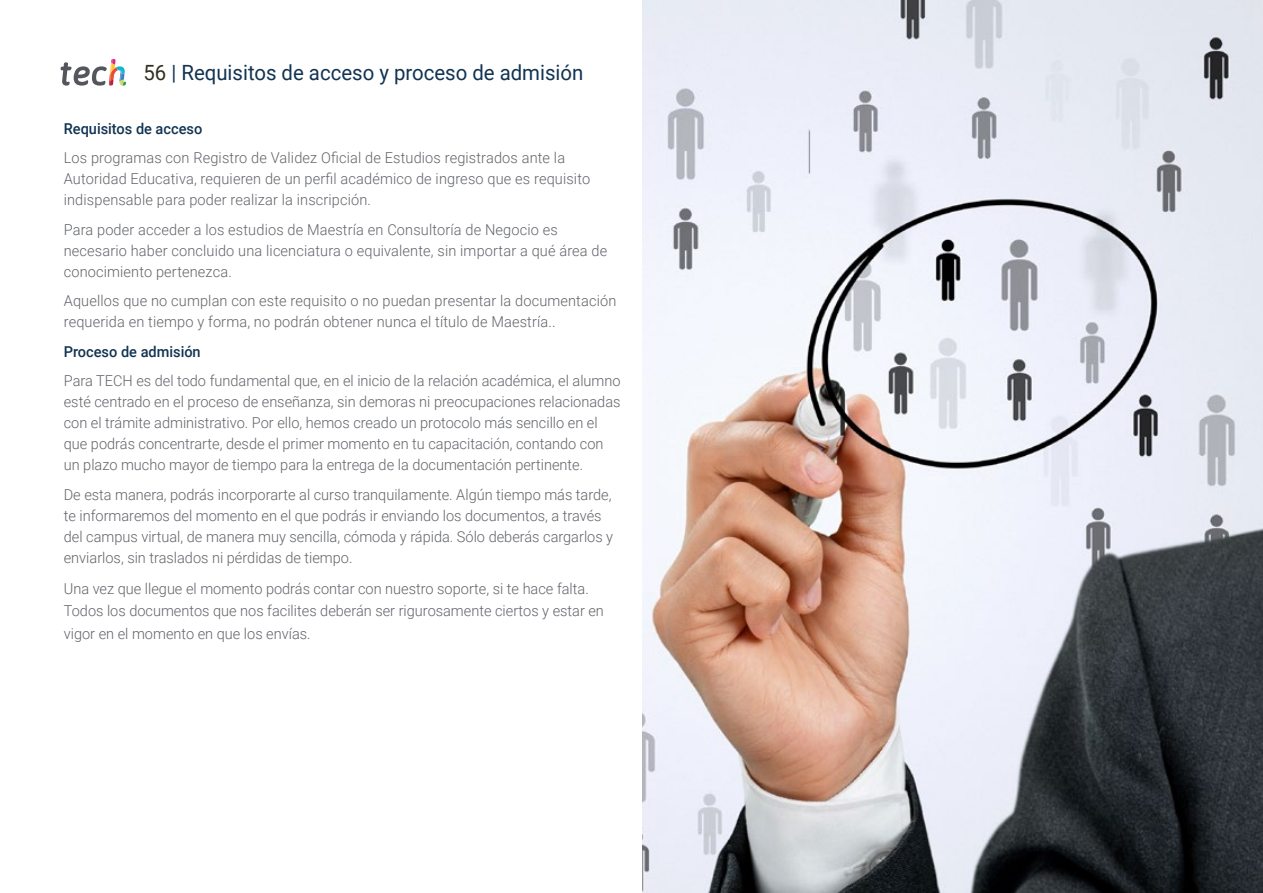
<style>
.page{position:relative;width:1263px;height:893px;background:#fff}
.page>*{position:absolute;margin:0;border:0;box-sizing:border-box;transform-origin:0 0}
.t1{font:21px "Roboto";color:#123352}
.t2{font:300 15px/21px "Roboto";color:#61646a}
.t3{font:500 15px "Roboto";color:#123352}
.s1{color:#312e20}
</style>
<div class="page">
<img style="left:642px;top:0;width:621px;height:893px">
<svg style="left:61px;top:59px;width:65px;height:27px"></svg>
<h1 class="t1" style="left:144px;top:57px;width:441px"><span class="s1">56</span> | Requisitos de acceso y proceso de admisión</h1>
<p class="t3" style="left:64px;top:118px;width:140px">Requisitos de acceso</p>
<p class="t2" style="left:64px;top:147px;width:528px">Los programas con Registro de Validez Oficial de Estudios registrados ante la<br>Autoridad Educativa, requieren de un perfil académico de ingreso que es requisito indispensable para poder realizar la inscripción.</p>
<p class="t2" style="left:64px;top:218px;width:545px">Para poder acceder a los estudios de Maestría en Consultoría de Negocio es necesario haber concluido una licenciatura o equivalente, sin importar a qué área de conocimiento pertenezca.</p>
<p class="t2" style="left:64px;top:290px;width:554px">Aquellos que no cumplan con este requisito o no puedan presentar la documentación requerida en tiempo y forma, no podrán obtener nunca el título de Maestría..</p>
<p class="t3" style="left:64px;top:341px;width:138px">Proceso de admisión</p>
<p class="t2" style="left:64px;top:370px;width:558px">Para TECH es del todo fundamental que, en el inicio de la relación académica, el alumno esté centrado en el proceso de enseñanza, sin demoras ni preocupaciones relacionadas con el trámite administrativo. Por ello, hemos creado un protocolo más sencillo en el que podrás concentrarte, desde el primer momento en tu capacitación, contando con un plazo mucho mayor de tiempo para la entrega de la documentación pertinente.</p>
<p class="t2" style="left:64px;top:483px;width:551px">De esta manera, podrás incorporarte al curso tranquilamente. Algún tiempo más tarde, te informaremos del momento en el que podrás ir enviando los documentos, a través del campus virtual, de manera muy sencilla, cómoda y rápida. Sólo deberás cargarlos y enviarlos, sin traslados ni pérdidas de tiempo.</p>
<p class="t2" style="left:64px;top:577px;width:542px;line-height:22.5px">Una vez que llegue el momento podrás contar con nuestro soporte, si te hace falta.<br>Todos los documentos que nos facilites deberán ser rigurosamente ciertos y estar en vigor en el momento en que los envías.</p>
</div>
